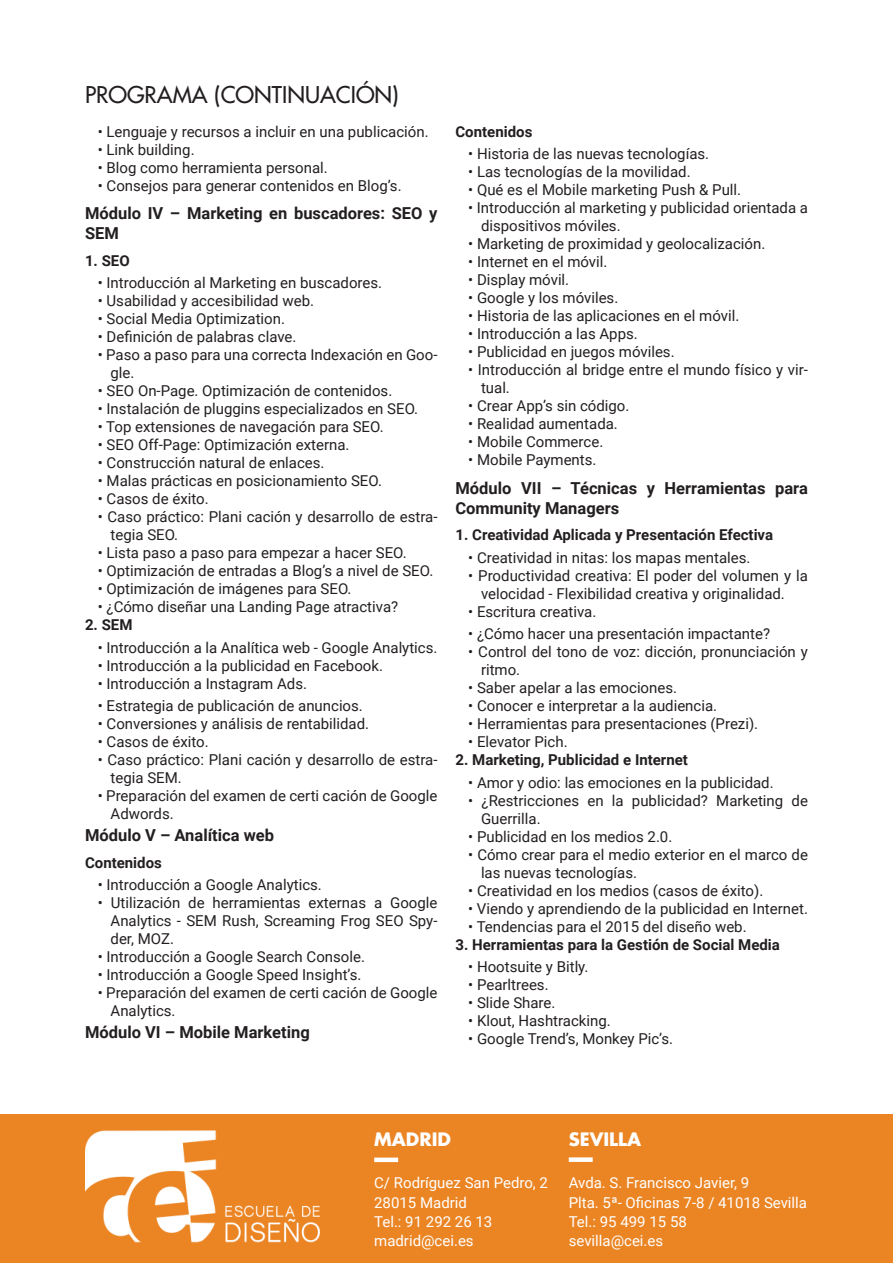
<style>
.page{position:relative;width:893px;height:1263px;background:#fff}
.page>*{position:absolute;margin:0;border:0;box-sizing:border-box;transform-origin:0 0}
.APARTADO{font:500 22.5px "Futura Std";color:#231f20}
.t1{font:700 18px "Futura Std";color:#fff}
.Seccion_de_programa{font:700 16.5px/19.8px "Roboto";color:#231f20}
.entradilla_2{font:15px/18px "Roboto";color:#231f20}
.Ultimo_parrafo{font:700 15px "Roboto";color:#231f20}
.t2{font:15px "Roboto";color:#fff}
</style>
<div class="page">
<div style="left:0;top:1115px;width:893px;height:148px;background:#eb8524"></div>
<div style="left:374px;top:1157px;width:24px;height:5px;background:#fff"></div>
<img style="left:85px;top:1130px;width:235px;height:112px">
<div style="left:569px;top:1157px;width:24px;height:5px;background:#fff"></div>
<p class="APARTADO" style="left:85px;top:81px;width:315px">PROGRAMA (CONTINUACIÓN)</p>
<p class="entradilla_2" style="left:98px;top:122px;width:332px">• Lenguaje y recursos a incluir en una publicación.</p>
<p class="entradilla_2" style="left:98px;top:140px;width:98px">• Link building.</p>
<p class="entradilla_2" style="left:98px;top:158px;width:232px">• Blog como herramienta personal.</p>
<p class="entradilla_2" style="left:98px;top:176px;width:305px">• Consejos para generar contenidos en Blog’s.</p>
<p class="Seccion_de_programa" style="left:85px;top:203px;width:354px">Módulo IV – Marketing en buscadores: SEO y<br>SEM</p>
<p class="Ultimo_parrafo" style="left:85px;top:250px;width:46px">1. SEO</p>
<p class="entradilla_2" style="left:98px;top:273px;width:286px">• Introducción al Marketing en buscadores.</p>
<p class="entradilla_2" style="left:98px;top:291px;width:218px">• Usabilidad y accesibilidad web.</p>
<p class="entradilla_2" style="left:98px;top:309px;width:189px">• Social Media Optimization.</p>
<p class="entradilla_2" style="left:98px;top:327px;width:200px">• Definición de palabras clave.</p>
<p class="entradilla_2" style="left:111px;top:345px;width:328px;text-indent:-13px">• Paso a paso para una correcta Indexación en Goo&shy;gle.</p>
<p class="entradilla_2" style="left:98px;top:381px;width:296px">• SEO On-Page. Optimización de contenidos.</p>
<p class="entradilla_2" style="left:98px;top:399px;width:322px">• Instalación de pluggins especializados en SEO.</p>
<p class="entradilla_2" style="left:98px;top:417px;width:287px">• Top extensiones de navegación para SEO.</p>
<p class="entradilla_2" style="left:98px;top:435px;width:253px">• SEO Off-Page: Optimización externa.</p>
<p class="entradilla_2" style="left:98px;top:453px;width:228px">• Construcción natural de enlaces.</p>
<p class="entradilla_2" style="left:98px;top:471px;width:286px">• Malas prácticas en posicionamiento SEO.</p>
<p class="entradilla_2" style="left:98px;top:489px;width:112px">• Casos de éxito.</p>
<p class="entradilla_2" style="left:111px;top:507px;width:328px;text-indent:-13px">• Caso práctico: Plani cación y desarrollo de estra&shy;tegia SEO.</p>
<p class="entradilla_2" style="left:98px;top:543px;width:310px">• Lista paso a paso para empezar a hacer SEO.</p>
<p class="entradilla_2" style="left:98px;top:561px;width:337px">• Optimización de entradas a Blog’s a nivel de SEO.</p>
<p class="entradilla_2" style="left:98px;top:579px;width:255px">• Optimización de imágenes para SEO.</p>
<p class="entradilla_2" style="left:98px;top:597px;width:302px">• ¿Cómo diseñar una Landing Page atractiva?</p>
<p class="Ultimo_parrafo" style="left:85px;top:614px;width:49px">2. SEM</p>
<p class="entradilla_2" style="left:98px;top:638px;width:341px">• Introducción a la Analítica web - Google Analytics.</p>
<p class="entradilla_2" style="left:98px;top:656px;width:287px">• Introducción a la publicidad en Facebook.</p>
<p class="entradilla_2" style="left:98px;top:674px;width:211px">• Introducción a Instagram Ads.</p>
<p class="entradilla_2" style="left:98px;top:696px;width:267px">• Estrategia de publicación de anuncios.</p>
<p class="entradilla_2" style="left:98px;top:714px;width:273px">• Conversiones y análisis de rentabilidad.</p>
<p class="entradilla_2" style="left:98px;top:732px;width:112px">• Casos de éxito.</p>
<p class="entradilla_2" style="left:111px;top:750px;width:328px;text-indent:-13px">• Caso práctico: Plani cación y desarrollo de estra&shy;tegia SEM.</p>
<p class="entradilla_2" style="left:111px;top:786px;width:328px;text-indent:-13px">• Preparación del examen de certi cación de Google<br>Adwords.</p>
<p class="Seccion_de_programa" style="left:85px;top:825px;width:191px">Módulo V – Analítica web</p>
<p class="Ultimo_parrafo" style="left:85px;top:852px;width:78px">Contenidos</p>
<p class="entradilla_2" style="left:98px;top:875px;width:226px">• Introducción a Google Analytics.</p>
<p class="entradilla_2" style="left:111px;top:893px;width:328px;text-align:justify;text-indent:-13px">• Utilización de herramientas externas a Google Analytics - SEM Rush, Screaming Frog SEO Spy&shy;der, MOZ.</p>
<p class="entradilla_2" style="left:98px;top:947px;width:269px">• Introducción a Google Search Console.</p>
<p class="entradilla_2" style="left:98px;top:965px;width:265px">• Introducción a Google Speed Insight’s.</p>
<p class="entradilla_2" style="left:111px;top:983px;width:328px;text-indent:-13px">• Preparación del examen de certi cación de Google<br>Analytics.</p>
<p class="Seccion_de_programa" style="left:85px;top:1022px;width:226px">Módulo VI – Mobile Marketing</p>
<p class="Ultimo_parrafo" style="left:455px;top:121px;width:78px">Contenidos</p>
<p class="entradilla_2" style="left:468px;top:145px;width:242px">• Historia de las nuevas tecnologías.</p>
<p class="entradilla_2" style="left:468px;top:163px;width:224px">• Las tecnologías de la movilidad.</p>
<p class="entradilla_2" style="left:468px;top:181px;width:274px">• Qué es el Mobile marketing Push &amp; Pull.</p>
<p class="entradilla_2" style="left:481px;top:199px;width:328px;text-indent:-13px">• Introducción al marketing y publicidad orientada a dispositivos móviles.</p>
<p class="entradilla_2" style="left:468px;top:235px;width:299px">• Marketing de proximidad y geolocalización.</p>
<p class="entradilla_2" style="left:468px;top:253px;width:141px">• Internet en el móvil.</p>
<p class="entradilla_2" style="left:468px;top:271px;width:102px">• Display móvil.</p>
<p class="entradilla_2" style="left:468px;top:289px;width:152px">• Google y los móviles.</p>
<p class="entradilla_2" style="left:468px;top:307px;width:273px">• Historia de las aplicaciones en el móvil.</p>
<p class="entradilla_2" style="left:468px;top:325px;width:171px">• Introducción a las Apps.</p>
<p class="entradilla_2" style="left:468px;top:343px;width:208px">• Publicidad en juegos móviles.</p>
<p class="entradilla_2" style="left:481px;top:361px;width:328px;text-indent:-13px">• Introducción al bridge entre el mundo físico y vir&shy;tual.</p>
<p class="entradilla_2" style="left:468px;top:397px;width:163px">• Crear App’s sin código.</p>
<p class="entradilla_2" style="left:468px;top:415px;width:151px">• Realidad aumentada.</p>
<p class="entradilla_2" style="left:468px;top:433px;width:137px">• Mobile Commerce.</p>
<p class="entradilla_2" style="left:468px;top:451px;width:130px">• Mobile Payments.</p>
<p class="Seccion_de_programa" style="left:455px;top:477px;width:354px">Módulo VII – Técnicas y Herramientas para<br>Community Managers</p>
<p class="Ultimo_parrafo" style="left:455px;top:524px;width:319px">1. Creatividad Aplicada y Presentación Efectiva</p>
<p class="entradilla_2" style="left:468px;top:548px;width:284px">• Creatividad in nitas: los mapas mentales.</p>
<p class="entradilla_2" style="left:481px;top:566px;width:328px;text-indent:-13px">• Productividad creativa: El poder del volumen y la velocidad - Flexibilidad creativa y originalidad.</p>
<p class="entradilla_2" style="left:468px;top:602px;width:130px">• Escritura creativa.</p>
<p class="entradilla_2" style="left:468px;top:624px;width:303px">• ¿Cómo hacer una presentación impactante?</p>
<p class="entradilla_2" style="left:481px;top:642px;width:328px;text-indent:-13px">• Control del tono de voz: dicción, pronunciación y ritmo.</p>
<p class="entradilla_2" style="left:468px;top:678px;width:210px">• Saber apelar a las emociones.</p>
<p class="entradilla_2" style="left:468px;top:696px;width:250px">• Conocer e interpretar a la audiencia.</p>
<p class="entradilla_2" style="left:468px;top:714px;width:291px">• Herramientas para presentaciones (Prezi).</p>
<p class="entradilla_2" style="left:468px;top:732px;width:101px">• Elevator Pich.</p>
<p class="Ultimo_parrafo" style="left:455px;top:749px;width:234px">2. Marketing, Publicidad e Internet</p>
<p class="entradilla_2" style="left:468px;top:773px;width:307px">• Amor y odio: las emociones en la publicidad.</p>
<p class="entradilla_2" style="left:481px;top:791px;width:328px;text-indent:-13px">• ¿Restricciones en la publicidad? Marketing de<br>Guerrilla.</p>
<p class="entradilla_2" style="left:468px;top:827px;width:206px">• Publicidad en los medios 2.0.</p>
<p class="entradilla_2" style="left:481px;top:845px;width:328px;text-indent:-13px">• Cómo crear para el medio exterior en el marco de las nuevas tecnologías.</p>
<p class="entradilla_2" style="left:468px;top:881px;width:297px">• Creatividad en los medios (casos de éxito).</p>
<p class="entradilla_2" style="left:468px;top:899px;width:341px">• Viendo y aprendiendo de la publicidad en Internet.</p>
<p class="entradilla_2" style="left:468px;top:917px;width:280px">• Tendencias para el 2015 del diseño web.</p>
<p class="Ultimo_parrafo" style="left:455px;top:934px;width:326px">3. Herramientas para la Gestión de Social Media</p>
<p class="entradilla_2" style="left:468px;top:957px;width:122px">• Hootsuite y Bitly.</p>
<p class="entradilla_2" style="left:468px;top:975px;width:82px">• Pearltrees.</p>
<p class="entradilla_2" style="left:468px;top:993px;width:89px">• Slide Share.</p>
<p class="entradilla_2" style="left:468px;top:1011px;width:144px">• Klout, Hashtracking.</p>
<p class="entradilla_2" style="left:468px;top:1029px;width:206px">• Google Trend’s, Monkey Pic’s.</p>
<p class="t1" style="left:374px;top:1127px;width:78px">MADRID</p>
<p class="t2" style="left:374px;top:1172px;width:175px">C/ Rodríguez San Pedro, 2</p>
<p class="t2" style="left:374px;top:1192px;width:94px">28015 Madrid</p>
<p class="t2" style="left:374px;top:1211px;width:120px">Tel.: 91 292 26 13</p>
<p class="t2" style="left:374px;top:1230px;width:101px">madrid@cei.es</p>
<p class="t1" style="left:569px;top:1127px;width:74px">SEVILLA</p>
<p class="t2" style="left:569px;top:1172px;width:182px">Avda. S. Francisco Javier, 9</p>
<p class="t2" style="left:569px;top:1192px;width:240px">Plta. 5ª- Oficinas 7-8 / 41018 Sevilla</p>
<p class="t2" style="left:569px;top:1211px;width:120px">Tel.: 95 499 15 58</p>
<p class="t2" style="left:569px;top:1230px;width:96px">sevilla@cei.es</p>
</div>
